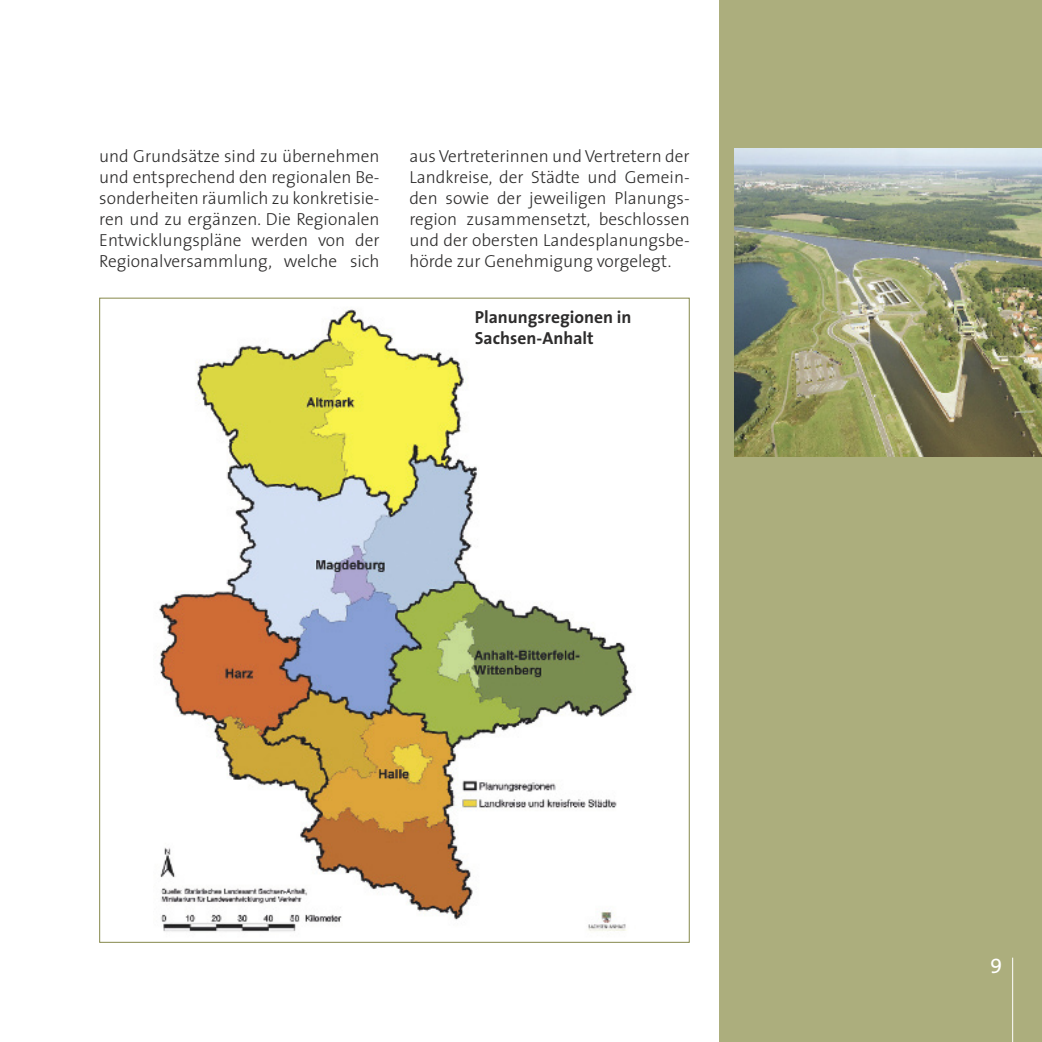
<style>
.page{position:relative;width:1042px;height:1042px;background:#fff}
.page>*{position:absolute;margin:0;border:0;box-sizing:border-box;transform-origin:0 0}
.t1{font:21px "The Sans Caps";color:#fff}
.t2{font:300 17.5px/21px "The Sans";color:#2d2c2c;text-align:justify}
.t3{font:700 17.5px/21px "The Sans";color:#2d2c2c}
</style>
<div class="page">
<div style="left:719px;top:0;width:323px;height:1042px;background:#acae7d"></div>
<hr style="left:1012px;top:957px;width:1px;height:85px;background:#fff">
<img style="left:734px;top:149px;width:308px;height:307px">
<img style="left:159px;top:309px;width:474px;height:623px">
<p class="t2" style="left:99px;top:145px;width:282px">und Grundsätze sind zu übernehmen und entsprechend den regionalen Be&shy;sonderheiten räumlich zu konkretisie&shy;ren und zu ergänzen. Die Regionalen Entwicklungspläne werden von der Regionalversammlung, welche sich</p>
<p class="t2" style="left:409px;top:145px;width:282px">aus Vertreterinnen und Vertretern der Landkreise, der Städte und Gemein&shy;den sowie der jeweiligen Planungs&shy;region zusammensetzt, beschlossen und der obersten Landesplanungsbe&shy;hörde zur Genehmigung vorgelegt.</p>
<p class="t3" style="left:475px;top:306px;width:158px">Planungsregionen in<br>Sachsen-Anhalt</p>
<p class="t1" style="left:990px;top:948px;width:14px">9</p>
</div>
